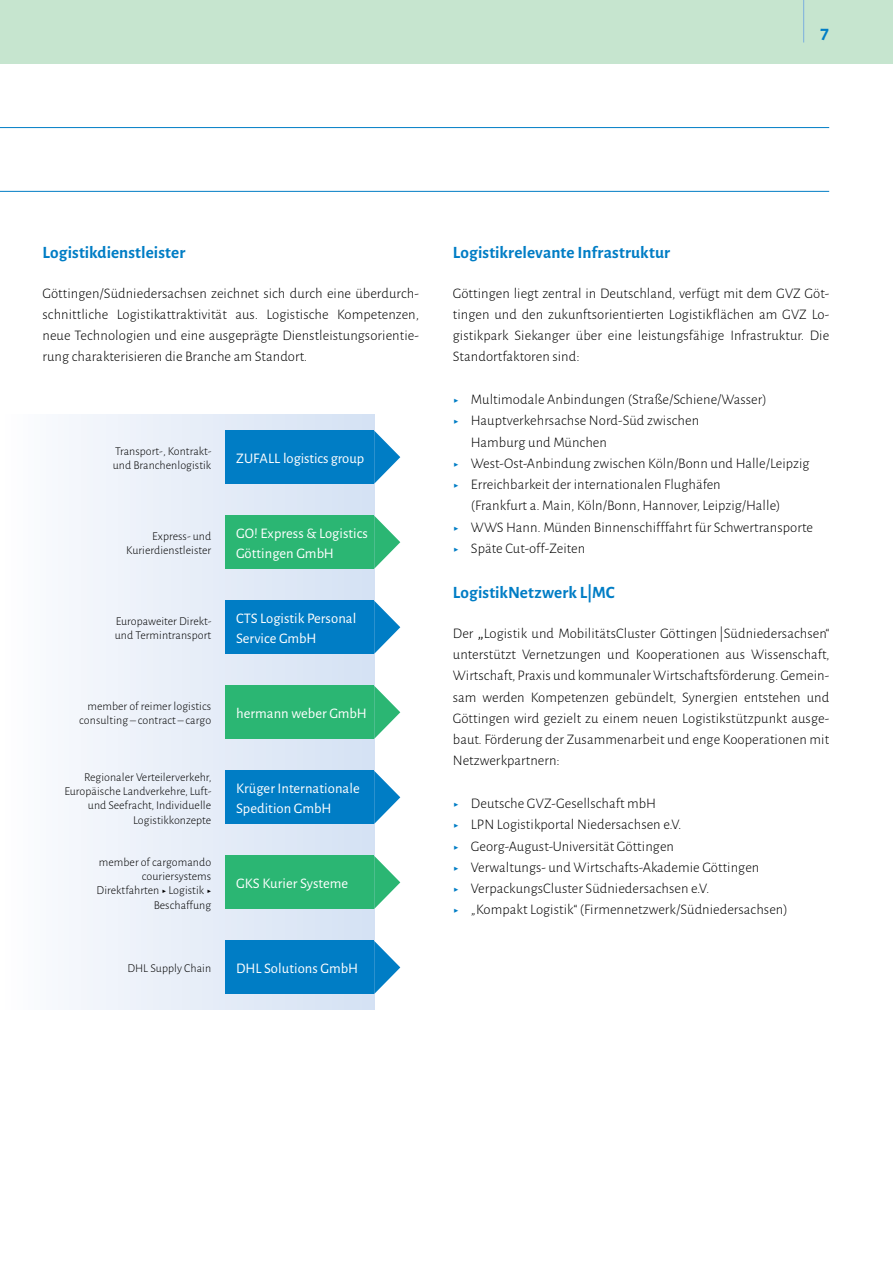
<style>
.page{position:relative;width:893px;height:1263px;background:#fff}
.page>*{position:absolute;margin:0;border:0;box-sizing:border-box;transform-origin:0 0}
.t1{font:700 19.2px "Alegreya Sans";color:#007dc5}
.t2{font:700 17.25px "Alegreya Sans";letter-spacing:.005em;color:#007dc5}
.t3{font:300 14.7px/21.3px "Alegreya Sans";letter-spacing:.005em;color:#000;text-align:justify}
.t4{font:14.7px/20.4px "Alegreya Sans";letter-spacing:.005em;color:#fff}
.t5{font:300 12px/14.4px "Alegreya Sans";letter-spacing:.005em;color:#000;text-align:right}
.s1{color:#007dc5}
.s2{font-family:"The Serif"}
</style>
<div class="page">
<div style="left:0;top:415px;width:374px;height:595px;background:linear-gradient(to right,#fefdff,#cedfef)"></div>
<div style="left:225px;top:431px;width:149px;height:53px;background:#007dc5"></div>
<svg style="left:374px;top:431px;width:26px;height:53px"></svg>
<div style="left:225px;top:601px;width:149px;height:53px;background:#007dc5"></div>
<svg style="left:374px;top:601px;width:26px;height:53px"></svg>
<div style="left:225px;top:771px;width:149px;height:53px;background:#007dc5"></div>
<svg style="left:374px;top:771px;width:26px;height:53px"></svg>
<div style="left:0;top:0;width:893px;height:64px;background:#c6e5cf"></div>
<hr style="left:0;top:191px;width:829px;height:1px;background:#007dc5">
<hr style="left:0;top:127px;width:829px;height:1px;background:#007dc5">
<hr style="left:803px;top:0;width:1px;height:43px;background:#7bafde">
<div style="left:225px;top:856px;width:149px;height:53px;background:#2bb673"></div>
<svg style="left:374px;top:856px;width:26px;height:53px"></svg>
<div style="left:225px;top:941px;width:149px;height:53px;background:#007dc5"></div>
<svg style="left:374px;top:941px;width:26px;height:53px"></svg>
<div style="left:225px;top:686px;width:149px;height:53px;background:#2bb673"></div>
<svg style="left:374px;top:686px;width:26px;height:53px"></svg>
<div style="left:225px;top:516px;width:149px;height:53px;background:#2bb673"></div>
<svg style="left:374px;top:516px;width:26px;height:53px"></svg>
<h1 class="t1" style="left:820px;top:19px;width:11px">7</h1>
<p class="t2" style="left:43px;top:240px;width:144px">Logistikdienstleister</p>
<p class="t3" style="left:43px;top:282px;width:378px">Göttingen/Südniedersachsen zeichnet sich durch eine überdurch&shy;schnittliche Logistikattraktivität aus. Logistische Kompetenzen, neue Technologien und eine ausgeprägte Dienstleistungsorientie&shy;rung charakterisieren die Branche am Standort.</p>
<p class="t5" style="left:113px;top:443px;width:100px;text-align:left">Transport-, Kontrakt&shy;und Branchenlogistik</p>
<p class="t5" style="left:126px;top:528px;width:87px">Express- und<br>Kurierdienstleister</p>
<p class="t5" style="left:115px;top:613px;width:98px;text-align:left">Europaweiter Direkt&shy;und Termintransport</p>
<p class="t5" style="left:79px;top:698px;width:133px">member of reimer logistics consulting – contract – cargo</p>
<p class="t5" style="left:64px;top:769px;width:149px">Regionaler Verteilerverkehr,<br>Europäische Landverkehre, Luft&shy;und Seefracht, Individuelle<br>Logistikkonzepte</p>
<p class="t5" style="left:97px;top:854px;width:116px">member of cargomando couriersystems<br>Direktfahrten &lt;right&gt; Logistik &lt;right&gt;<br>Beschaffung</p>
<p class="t4" style="left:236px;top:447px;width:130px">ZUFALL logistics group</p>
<p class="t4" style="left:236px;top:522px;width:133px">GO! Express &amp; Logistics<br>Göttingen GmbH</p>
<p class="t4" style="left:236px;top:607px;width:122px">CTS Logistik Personal<br>Service GmbH</p>
<p class="t4" style="left:236px;top:702px;width:132px">hermann weber GmbH</p>
<p class="t4" style="left:236px;top:777px;width:125px">Krüger Internationale<br>Spedition GmbH</p>
<p class="t4" style="left:236px;top:873px;width:114px">GKS Kurier Systeme</p>
<p class="t5" style="left:127px;top:961px;width:85px">DHL Supply Chain</p>
<p class="t4" style="left:236px;top:958px;width:124px">DHL Solutions GmbH</p>
<p class="t2" style="left:453px;top:240px;width:219px">Logistikrelevante Infrastruktur</p>
<p class="t3" style="left:453px;top:282px;width:378px">Göttingen liegt zentral in Deutschland, verfügt mit dem GVZ Göt&shy;tingen und den zukunftsorientierten Logistikflächen am GVZ Lo&shy;gistikpark Siekanger über eine leistungsfähige Infrastruktur. Die Standortfaktoren sind:</p>
<p class="t3" style="left:453px;top:388px;width:315px"><span class="s1">&lt;right&gt;</span> Multimodale Anbindungen (Straße/Schiene/Wasser)</p>
<p class="t3" style="left:453px;top:409px;width:248px"><span class="s1">&lt;right&gt;</span> Hauptverkehrsachse Nord-Süd zwischen</p>
<p class="t3" style="left:471px;top:431px;width:138px">Hamburg und München</p>
<p class="t3" style="left:453px;top:452px;width:358px"><span class="s1">&lt;right&gt;</span> West-Ost-Anbindung zwischen Köln/Bonn und Halle/Leipzig</p>
<p class="t3" style="left:453px;top:473px;width:269px"><span class="s1">&lt;right&gt;</span> Erreichbarkeit der internationalen Flughäfen</p>
<p class="t3" style="left:471px;top:494px;width:311px">(Frankfurt a. Main, Köln/Bonn, Hannover, Leipzig/Halle)</p>
<p class="t3" style="left:453px;top:516px;width:361px"><span class="s1">&lt;right&gt;</span> WWS Hann. Münden Binnenschifffahrt für Schwertransporte</p>
<p class="t3" style="left:453px;top:537px;width:134px"><span class="s1">&lt;right&gt;</span> Späte Cut-off-Zeiten</p>
<p class="t2" style="left:453px;top:580px;width:163px">LogistikNetzwerk L|MC</p>
<p class="t3" style="left:453px;top:622px;width:378px">Der <span class="s2">„</span>Logistik und MobilitätsCluster Göttingen |Südniedersachsen“ unterstützt Vernetzungen und Kooperationen aus Wissenschaft, Wirtschaft, Praxis und kommunaler Wirtschaftsförderung. Gemein&shy;sam werden Kompetenzen gebündelt, Synergien entstehen und Göttingen wird gezielt zu einem neuen Logistikstützpunkt ausge&shy;baut. Förderung der Zusammenarbeit und enge Kooperationen mit Netzwerkpartnern:</p>
<p class="t3" style="left:453px;top:792px;width:336px;text-align:left"><span class="s1">&lt;right&gt;</span> Deutsche GVZ-Gesellschaft mbH<br><span class="s1">&lt;right&gt;</span> LPN Logistikportal Niedersachsen e.V.<br><span class="s1">&lt;right&gt;</span> Georg-August-Universität Göttingen<br><span class="s1">&lt;right&gt;</span> Verwaltungs- und Wirtschafts-Akademie Göttingen<br><span class="s1">&lt;right&gt;</span> VerpackungsCluster Südniedersachsen e.V.<br><span class="s1">&lt;right&gt;</span> „Kompakt Logistik“ (Firmennetzwerk/Südniedersachsen)</p>
</div>
